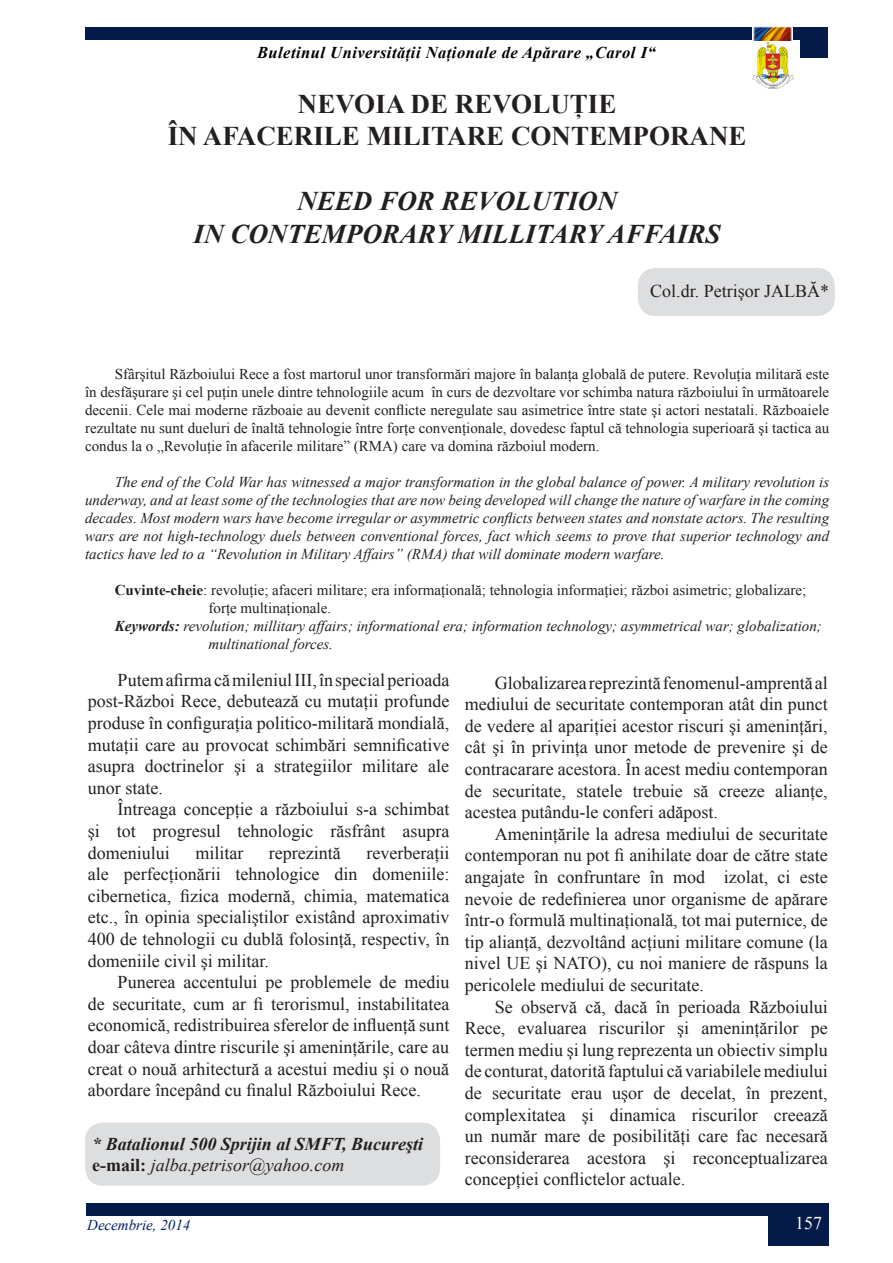
<style>
.page{position:relative;width:893px;height:1263px;background:#fff}
.page>*{position:absolute;margin:0;border:0;box-sizing:border-box;transform-origin:0 0}
.t1{font:700 27px "Times New Roman";color:#231f20}
.t2{font:italic 700 27px "Times New Roman";color:#231f20}
.List_Paragraph{font:18px/21.6px "Times New Roman";color:#231f20;text-align:justify}
.t3{font:italic 700 18px "Times New Roman";color:#231f20}
.t4{font:italic 18px "Times New Roman";color:#231f20}
.t5{font:18px "Times New Roman";color:#fff}
.t6{font:italic 700 16.5px "Times New Roman";letter-spacing:.03em;color:#000103}
.t7{font:15px/18px "Times New Roman";color:#231f20;text-align:justify}
.t8{font:italic 15px/18px "Times New Roman";color:#231f20;text-align:justify}
.t9{font:italic 15px "Times New Roman";color:#001d67}
.s1{font-weight:700}
.s2{font-weight:700;font-style:normal}
</style>
<div class="page">
<img style="left:753px;top:43px;width:40px;height:45px">
<div style="left:85px;top:27px;width:743px;height:13px;background:#041b49"></div>
<img style="left:752px;top:27px;width:40px;height:13px">
<div style="left:800px;top:36px;width:28px;height:22px;background:#041b49"></div>
<div style="left:87px;top:1203px;width:742px;height:13px;background:#041b49"></div>
<div style="left:768px;top:1216px;width:61px;height:29px;background:#041b49"></div>
<div style="left:85px;top:1123px;width:355px;height:63px;background:#dddee0;border-radius:18px"></div>
<div style="left:638px;top:268px;width:197px;height:48px;background:#dddee0;border-radius:18px"></div>
<p class="t6" style="left:257px;top:41px;width:400px">Buletinul Universităţii Naţionale de Apărare „Carol I“</p>
<p class="t1" style="left:298px;top:85px;width:320px">NEVOIA DE REVOLUŢIE</p>
<p class="t1" style="left:168px;top:118px;width:580px">ÎN AFACERILE MILITARE CONTEMPORANE</p>
<p class="t2" style="left:297px;top:182px;width:321px">NEED FOR REVOLUTION</p>
<p class="t2" style="left:194px;top:215px;width:528px">IN CONTEMPORARY MILLITARY AFFAIRS</p>
<p class="List_Paragraph" style="left:650px;top:279px;width:181px">Col.dr. Petrişor JALBĂ*</p>
<p class="t7" style="left:85px;top:365px;width:746px;text-indent:30px">Sfârşitul Războiului Rece a fost martorul unor transformări majore în balanţa globală de putere. Revoluţia militară este în desfăşurare şi cel puţin unele dintre tehnologiile acum în curs de dezvoltare vor schimba natura războiului în următoarele decenii. Cele mai moderne războaie au devenit conflicte neregulate sau asimetrice între state şi actori nestatali. Războaiele rezultate nu sunt dueluri de înaltă tehnologie între forţe convenţionale, dovedesc faptul că tehnologia superioară şi tactica au condus la o „Revoluţie în afacerile militare” (RMA) care va domina războiul modern.</p>
<p class="t8" style="left:85px;top:473px;width:746px;text-indent:30px">The end of the Cold War has witnessed a major transformation in the global balance of power. A military revolution is underway, and at least some of the technologies that are now being developed will change the nature of warfare in the coming decades. Most modern wars have become irregular or asymmetric conflicts between states and nonstate actors. The resulting wars are not high-technology duels between conventional forces, fact which seems to prove that superior technology and tactics have led to a “Revolution in Military Affairs” (RMA) that will dominate modern warfare.</p>
<p class="t7" style="left:115px;top:581px;width:693px"><span class="s1">Cuvinte-cheie</span>: revoluţie; afaceri militare; era informaţională; tehnologia informaţiei; război asimetric; globalizare;</p>
<p class="t7" style="left:209px;top:599px;width:124px">forţe multinaţionale.</p>
<p class="t8" style="left:115px;top:617px;width:708px"><span class="s1">Keywords:</span> revolution; millitary affairs; informational era; information technology; asymmetrical war; globalization;</p>
<p class="t8" style="left:209px;top:635px;width:126px">multinational forces.</p>
<p class="List_Paragraph" style="left:88px;top:669px;width:363px;text-indent:30px">Putem afirma cămileniul III, în special perioada post-Război Rece, debutează cu mutaţii profunde produse în configuraţia politico-militară mondială, mutaţii care au provocat schimbări semnificative asupra doctrinelor şi a strategiilor militare ale unor state.</p>
<p class="List_Paragraph" style="left:88px;top:798px;width:363px;text-indent:30px">Întreaga concepţie a războiului s-a schimbat şi tot progresul tehnologic răsfrânt asupra domeniului</p>
<p class="List_Paragraph" style="left:88px;top:841px;width:363px;text-indent:278px">reverberaţii ale perfecţionării tehnologice din domeniile: cibernetica, fizica modernă, chimia, matematica etc., în opinia specialiştilor existând aproximativ 400 de tehnologii cu dublă folosinţă, respectiv, în domeniile civil şi militar.</p>
<p class="List_Paragraph" style="left:88px;top:971px;width:363px;text-indent:30px">Punerea accentului pe problemele de mediu de securitate, cum ar fi terorismul, instabilitatea economică, redistribuirea sferelor de influenţă sunt doar câteva dintre riscurile şi ameninţările, care au creat o nouă arhitectură a acestui mediu şi o nouă abordare începând cu finalul Războiului Rece.</p>
<p class="List_Paragraph" style="left:195px;top:841px;width:50px">militar</p>
<p class="List_Paragraph" style="left:269px;top:841px;width:73px">reprezintă</p>
<p class="t3" style="left:92px;top:1131px;width:332px">* Batalionul 500 Sprijin al SMFT, Bucureşti</p>
<p class="t4" style="left:92px;top:1153px;width:254px"><span class="s2">e-mail:</span> jalba.petrisor@yahoo.com</p>
<p class="List_Paragraph" style="left:465px;top:671px;width:364px;text-indent:30px">Globalizarea reprezintă fenomenul-amprentă al mediului de securitate contemporan atât din punct de vedere al apariţiei acestor riscuri şi ameninţări, cât şi în privinţa unor metode de prevenire şi de contracarare acestora. În acest mediu contemporan de securitate, statele trebuie să creeze alianţe, acestea putându-le conferi adăpost.</p>
<p class="List_Paragraph" style="left:465px;top:823px;width:364px;text-indent:30px">Ameninţările la adresa mediului de securitate contemporan nu pot fi anihilate doar de către state angajate în confruntare în mod izolat, ci este nevoie de redefinierea unor organisme de apărare într-o formulă multinaţională, tot mai puternice, de tip alianţă, dezvoltând acţiuni militare comune (la nivel UE şi NATO), cu noi maniere de răspuns la pericolele mediului de securitate.</p>
<p class="List_Paragraph" style="left:465px;top:995px;width:364px;text-indent:30px">Se observă că, dacă în perioada Războiului Rece, evaluarea riscurilor şi ameninţărilor pe termen mediu şi lung reprezenta un obiectiv simplu de conturat, datorită faptului că variabilele mediului de securitate erau uşor de decelat, în prezent, complexitatea şi dinamica riscurilor creează un număr mare de posibilităţi care fac necesară reconsiderarea acestora şi reconceptualizarea concepţiei conflictelor actuale.</p>
<p class="t9" style="left:87px;top:1215px;width:105px">Decembrie, 2014</p>
<p class="t5" style="left:795px;top:1210px;width:28px">157</p>
</div>
